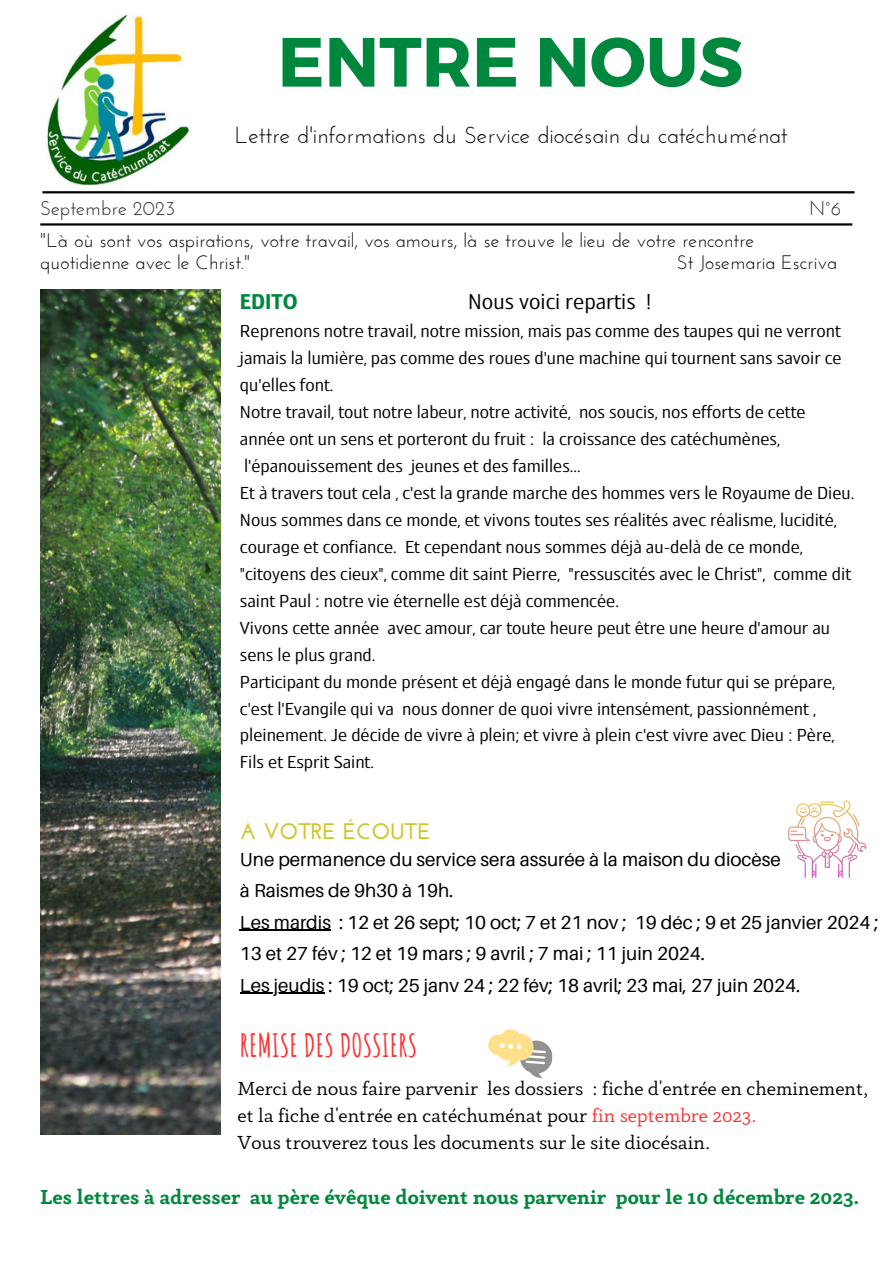
<style>
.page{position:relative;width:893px;height:1264px;background:#fff}
.page>*{position:absolute;margin:0;border:0;box-sizing:border-box;transform-origin:0 0}
.t1{font:700 69.6px "Montserrat";color:#00873e}
.t2{font:700 31.2px "Amatic SC";color:#ff3131}
.t3{font:24px "OS Aran 400";color:#000}
.t4{font:24px "OS Aran 700";color:#00873e}
.t5{font:23.1px "Josefin Sans";color:#000}
.t6{font:700 22.5px "Josefin Sans";color:#d1c52d}
.t7{font:700 21px "Anaphora";color:#00873e}
.t8{font:19.8px "Josefin Sans";color:#222}
.t9{font:19.5px/27px "OS Aran 400";color:#000}
.t10{font:19.5px "Anaphora";color:#000}
.t11{font:19.5px/21.3px "Josefin Sans";color:#000}
.t12{font:18.9px/31.5px "Aileron";color:#000}
.s1{color:#ff3131}
</style>
<div class="page">
<img style="left:45px;top:15px;width:145px;height:172px">
<hr style="left:42px;top:191px;width:812px;height:2px;background:#000">
<hr style="left:40px;top:223px;width:812px;height:2px;background:#000">
<svg style="left:788px;top:800px;width:78px;height:77px"></svg>
<hr style="left:240px;top:929px;width:91px;height:1px;background:#000">
<hr style="left:240px;top:992px;width:84px;height:1px;background:#000">
<svg style="left:488px;top:1029px;width:65px;height:50px"></svg>
<img style="left:40px;top:289px;width:180px;height:845px">
<p class="t1" style="left:278px;top:17px;width:467px">ENTRE NOUS</p>
<p class="t5" style="left:235px;top:126px;width:554px">Lettre d'informations du Service diocésain du catéchuménat</p>
<p class="t8" style="left:40px;top:200px;width:137px">Septembre 2023</p>
<p class="t8" style="left:809px;top:200px;width:34px">N°6</p>
<p class="t11" style="left:40px;top:232px;width:715px">"Là où sont vos aspirations, votre travail, vos amours, là se trouve le lieu de votre rencontre quotidienne avec le Christ."</p>
<p class="t11" style="left:677px;top:253px;width:161px">St Josemaria Escriva</p>
<p class="t4" style="left:240px;top:290px;width:59px">EDITO</p>
<p class="t3" style="left:468px;top:290px;width:185px">Nous voici repartis !</p>
<p class="t9" style="left:240px;top:318px;width:603px;text-align:justify">Reprenons notre travail, notre mission, mais pas comme des taupes qui ne verront jamais la lumière, pas comme des roues d'une machine qui tournent sans savoir ce qu'elles font.</p>
<p class="t9" style="left:240px;top:399px;width:567px">Notre travail, tout notre labeur, notre activité, nos soucis, nos efforts de cette année ont un sens et porteront du fruit : la croissance des catéchumènes, l'épanouissement des jeunes et des familles...</p>
<p class="t9" style="left:240px;top:480px;width:616px">Et à travers tout cela , c'est la grande marche des hommes vers le Royaume de Dieu.<br>Nous sommes dans ce monde, et vivons toutes ses réalités avec réalisme, lucidité, courage et confiance. Et cependant nous sommes déjà au-delà de ce monde, "citoyens des cieux", comme dit saint Pierre, "ressuscités avec le Christ", comme dit saint Paul : notre vie éternelle est déjà commencée.</p>
<p class="t9" style="left:240px;top:615px;width:591px">Vivons cette année avec amour, car toute heure peut être une heure d'amour au sens le plus grand.</p>
<p class="t9" style="left:240px;top:669px;width:596px">Participant du monde présent et déjà engagé dans le monde futur qui se prépare, c'est l'Evangile qui va nous donner de quoi vivre intensément, passionnément , pleinement. Je décide de vivre à plein; et vivre à plein c'est vivre avec Dieu : Père, Fils et Esprit Saint.</p>
<p class="t6" style="left:240px;top:822px;width:192px">A VOTRE ÉCOUTE</p>
<p class="t12" style="left:240px;top:843px;width:542px">Une permanence du service sera assurée à la maison du diocèse</p>
<p class="t12" style="left:240px;top:874px;width:215px">à Raismes de 9h30 à 19h.</p>
<p class="t12" style="left:240px;top:906px;width:640px">Les mardis : 12 et 26 sept; 10 oct; 7 et 21 nov ; 19 déc ; 9 et 25 janvier 2024 ;<br>13 et 27 fév ; 12 et 19 mars ; 9 avril ; 7 mai ; 11 juin 2024.</p>
<p class="t12" style="left:240px;top:968px;width:561px">Les jeudis : 19 oct; 25 janv 24 ; 22 fév; 18 avril; 23 mai, 27 juin 2024.</p>
<p class="t2" style="left:240px;top:1025px;width:179px">REMISE DES DOSSIERS</p>
<p class="t10" style="left:237px;top:1080px;width:632px">Merci de nous faire parvenir les dossiers : fiche d'entrée en cheminement,</p>
<p class="t10" style="left:237px;top:1107px;width:520px">et la fiche d'entrée en catéchuménat pour <span class="s1">fin septembre 2023.</span></p>
<p class="t10" style="left:237px;top:1134px;width:474px">Vous trouverez tous les documents sur le site diocésain.</p>
<p class="t7" style="left:40px;top:1188px;width:820px">Les lettres à adresser au père évêque doivent nous parvenir pour le 10 décembre 2023.</p>
</div>
